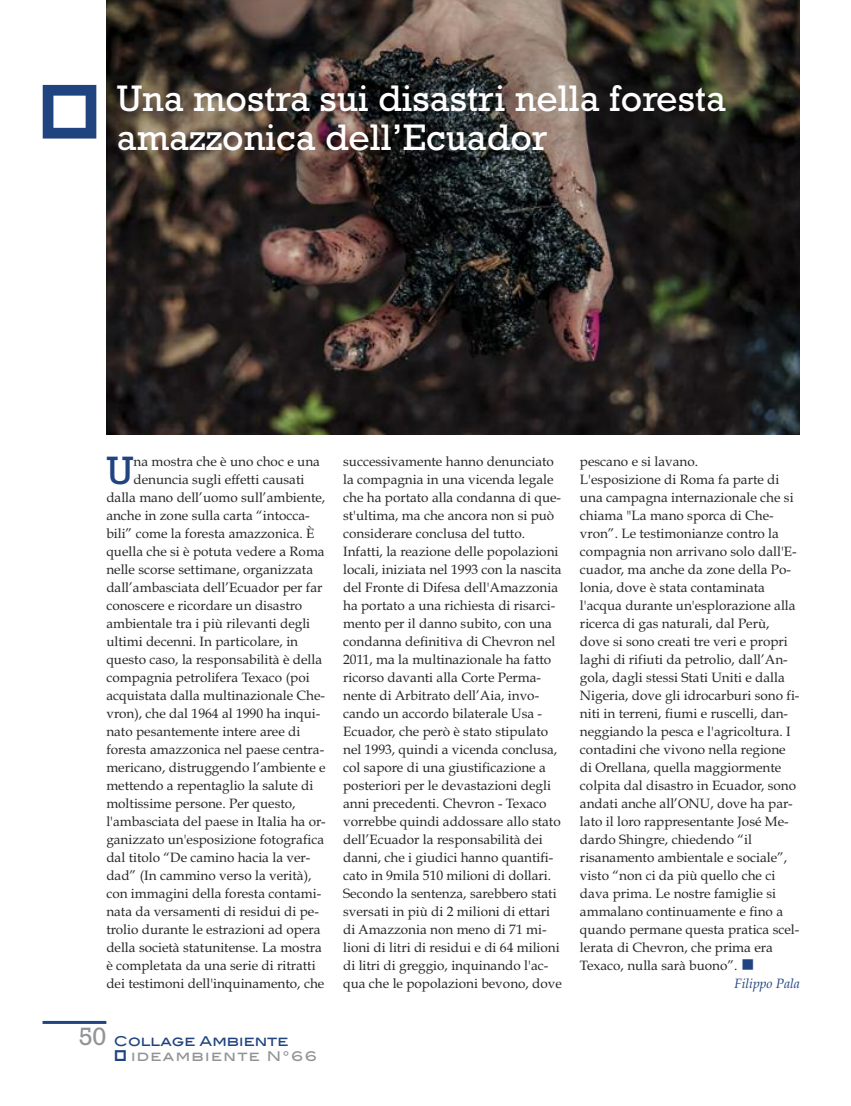
<style>
.page{position:relative;width:851px;height:1106px;background:#fff}
.page>*{position:absolute;margin:0;border:0;box-sizing:border-box;transform-origin:0 0}
.t1{font:40.2px "Rockwell";color:#20447f}
.t2{font:37.5px/39px "Rockwell";color:#fff}
.t3{font:25.5px "Rockwell";color:#919396}
.t4{font:13.5px/18px "Book Antiqua";color:#272627}
.t5{font:13.5px "Blair Md ITCTT Medium";color:#20447f}
.t6{font:13.5px "Blair Md ITCTT Medium";letter-spacing:.1em;color:#919396}
.t7{font:italic 13.5px "Book Antiqua";color:#20447f}
.s1{color:#20447f}
</style>
<div class="page">
<img style="left:106px;top:0;width:693px;height:435px">
<hr style="left:43px;top:1020px;width:63px;height:3px;background:#20447f">
<h2 class="t2" style="left:117px;top:79px;width:610px">Una mostra sui disastri nella foresta amazzonica dell’Ecuador</h2>
<h1 class="t1" style="left:106px;top:446px;width:29px">U</h1>
<p class="t4" style="left:133px;top:452px;width:188px">na mostra che è uno choc e una</p>
<p class="t4" style="left:133px;top:470px;width:172px">denuncia sugli effetti causati</p>
<p class="t4" style="left:106px;top:488px;width:220px">dalla mano dell’uomo sull’ambiente,</p>
<p class="t4" style="left:106px;top:506px;width:205px">anche in zone sulla carta “intocca-</p>
<p class="t4" style="left:106px;top:524px;width:210px">bili” come la foresta amazzonica. È</p>
<p class="t4" style="left:106px;top:542px;width:220px">quella che si è potuta vedere a Roma</p>
<p class="t4" style="left:106px;top:560px;width:208px">nelle scorse settimane, organizzata</p>
<p class="t4" style="left:106px;top:578px;width:218px">dall’ambasciata dell’Ecuador per far</p>
<p class="t4" style="left:106px;top:596px;width:197px">conoscere e ricordare un disastro</p>
<p class="t4" style="left:106px;top:614px;width:205px">ambientale tra i più rilevanti degli</p>
<p class="t4" style="left:106px;top:632px;width:193px">ultimi decenni. In particolare, in</p>
<p class="t4" style="left:106px;top:650px;width:217px">questo caso, la responsabilità è della</p>
<p class="t4" style="left:106px;top:668px;width:205px">compagnia petrolifera Texaco (poi</p>
<p class="t4" style="left:106px;top:686px;width:220px">acquistata dalla multinazionale Che-</p>
<p class="t4" style="left:106px;top:704px;width:215px">vron), che dal 1964 al 1990 ha inqui-</p>
<p class="t4" style="left:106px;top:722px;width:195px">nato pesantemente intere aree di</p>
<p class="t4" style="left:106px;top:740px;width:219px">foresta amazzonica nel paese centra-</p>
<p class="t4" style="left:106px;top:758px;width:221px">mericano, distruggendo l’ambiente e</p>
<p class="t4" style="left:106px;top:776px;width:208px">mettendo a repentaglio la salute di</p>
<p class="t4" style="left:106px;top:794px;width:191px">moltissime persone. Per questo,</p>
<p class="t4" style="left:106px;top:812px;width:221px">l'ambasciata del paese in Italia ha or-</p>
<p class="t4" style="left:106px;top:830px;width:219px">ganizzato un'esposizione fotografica</p>
<p class="t4" style="left:106px;top:848px;width:205px">dal titolo “De camino hacia la ver-</p>
<p class="t4" style="left:106px;top:866px;width:207px">dad” (In cammino verso la verità),</p>
<p class="t4" style="left:106px;top:884px;width:216px">con immagini della foresta contami-</p>
<p class="t4" style="left:106px;top:902px;width:214px">nata da versamenti di residui di pe-</p>
<p class="t4" style="left:106px;top:920px;width:216px">trolio durante le estrazioni ad opera</p>
<p class="t4" style="left:106px;top:938px;width:217px">della società statunitense. La mostra</p>
<p class="t4" style="left:106px;top:956px;width:211px">è completata da una serie di ritratti</p>
<p class="t4" style="left:106px;top:974px;width:219px">dei testimoni dell'inquinamento, che</p>
<h3 class="t3" style="left:79px;top:1021px;width:29px">50</h3>
<p class="t5" style="left:114px;top:1029px;width:176px">Collage Ambiente</p>
<p class="t6" style="left:131px;top:1044px;width:187px">ideambiente N°66</p>
<p class="t4" style="left:343px;top:452px;width:220px">successivamente hanno denunciato la compagnia in una vicenda legale che ha portato alla condanna di que&shy;st'ultima, ma che ancora non si può considerare conclusa del tutto.<br>Infatti, la reazione delle popolazioni locali, iniziata nel 1993 con la nascita del Fronte di Difesa dell'Amazzonia ha portato a una richiesta di risarci&shy;mento per il danno subito, con una condanna definitiva di Chevron nel 2011, ma la multinazionale ha fatto ricorso davanti alla Corte Perma&shy;nente di Arbitrato dell’Aia, invo&shy;cando un accordo bilaterale Usa - Ecuador, che però è stato stipulato nel 1993, quindi a vicenda conclusa, col sapore di una giustificazione a posteriori per le devastazioni degli anni precedenti. Chevron - Texaco vorrebbe quindi addossare allo stato dell’Ecuador la responsabilità dei danni, che i giudici hanno quantifi&shy;cato in 9mila 510 milioni di dollari.<br>Secondo la sentenza, sarebbero stati sversati in più di 2 milioni di ettari di Amazzonia non meno di 71 mi&shy;lioni di litri di residui e di 64 milioni di litri di greggio, inquinando l'ac&shy;qua che le popolazioni bevono, dove</p>
<p class="t4" style="left:580px;top:452px;width:120px">pescano e si lavano.</p>
<p class="t4" style="left:580px;top:470px;width:201px">L'esposizione di Roma fa parte di</p>
<p class="t4" style="left:580px;top:488px;width:215px">una campagna internazionale che si</p>
<p class="t4" style="left:580px;top:506px;width:195px">chiama "La mano sporca di Che-</p>
<p class="t4" style="left:580px;top:524px;width:200px">vron”. Le testimonianze contro la</p>
<p class="t4" style="left:580px;top:542px;width:218px">compagnia non arrivano solo dall'E-</p>
<p class="t4" style="left:580px;top:560px;width:212px">cuador, ma anche da zone della Po-</p>
<p class="t4" style="left:580px;top:578px;width:186px">lonia, dove è stata contaminata</p>
<p class="t4" style="left:580px;top:596px;width:217px">l'acqua durante un'esplorazione alla</p>
<p class="t4" style="left:580px;top:614px;width:191px">ricerca di gas naturali, dal Perù,</p>
<p class="t4" style="left:580px;top:632px;width:209px">dove si sono creati tre veri e propri</p>
<p class="t4" style="left:580px;top:650px;width:209px">laghi di rifiuti da petrolio, dall’An-</p>
<p class="t4" style="left:580px;top:668px;width:206px">gola, dagli stessi Stati Uniti e dalla</p>
<p class="t4" style="left:580px;top:686px;width:221px">Nigeria, dove gli idrocarburi sono fi-</p>
<p class="t4" style="left:580px;top:704px;width:210px">niti in terreni, fiumi e ruscelli, dan-</p>
<p class="t4" style="left:580px;top:722px;width:212px">neggiando la pesca e l'agricoltura. I</p>
<p class="t4" style="left:580px;top:740px;width:207px">contadini che vivono nella regione</p>
<p class="t4" style="left:580px;top:758px;width:203px">di Orellana, quella maggiormente</p>
<p class="t4" style="left:580px;top:776px;width:218px">colpita dal disastro in Ecuador, sono</p>
<p class="t4" style="left:580px;top:794px;width:214px">andati anche all’ONU, dove ha par-</p>
<p class="t4" style="left:580px;top:812px;width:210px">lato il loro rappresentante José Me-</p>
<p class="t4" style="left:580px;top:830px;width:174px">dardo Shingre, chiedendo “il</p>
<p class="t4" style="left:580px;top:848px;width:209px">risanamento ambientale e sociale”,</p>
<p class="t4" style="left:580px;top:866px;width:197px">visto “non ci da più quello che ci</p>
<p class="t4" style="left:580px;top:884px;width:197px">dava prima. Le nostre famiglie si</p>
<p class="t4" style="left:580px;top:902px;width:205px">ammalano continuamente e fino a</p>
<p class="t4" style="left:580px;top:920px;width:221px">quando permane questa pratica scel-</p>
<p class="t4" style="left:580px;top:938px;width:194px">lerata di Chevron, che prima era</p>
<p class="t4" style="left:580px;top:956px;width:176px">Texaco, nulla sarà buono”. <span class="s1">■</span></p>
<p class="t7" style="left:734px;top:975px;width:67px">Filippo Pala</p>
</div>
